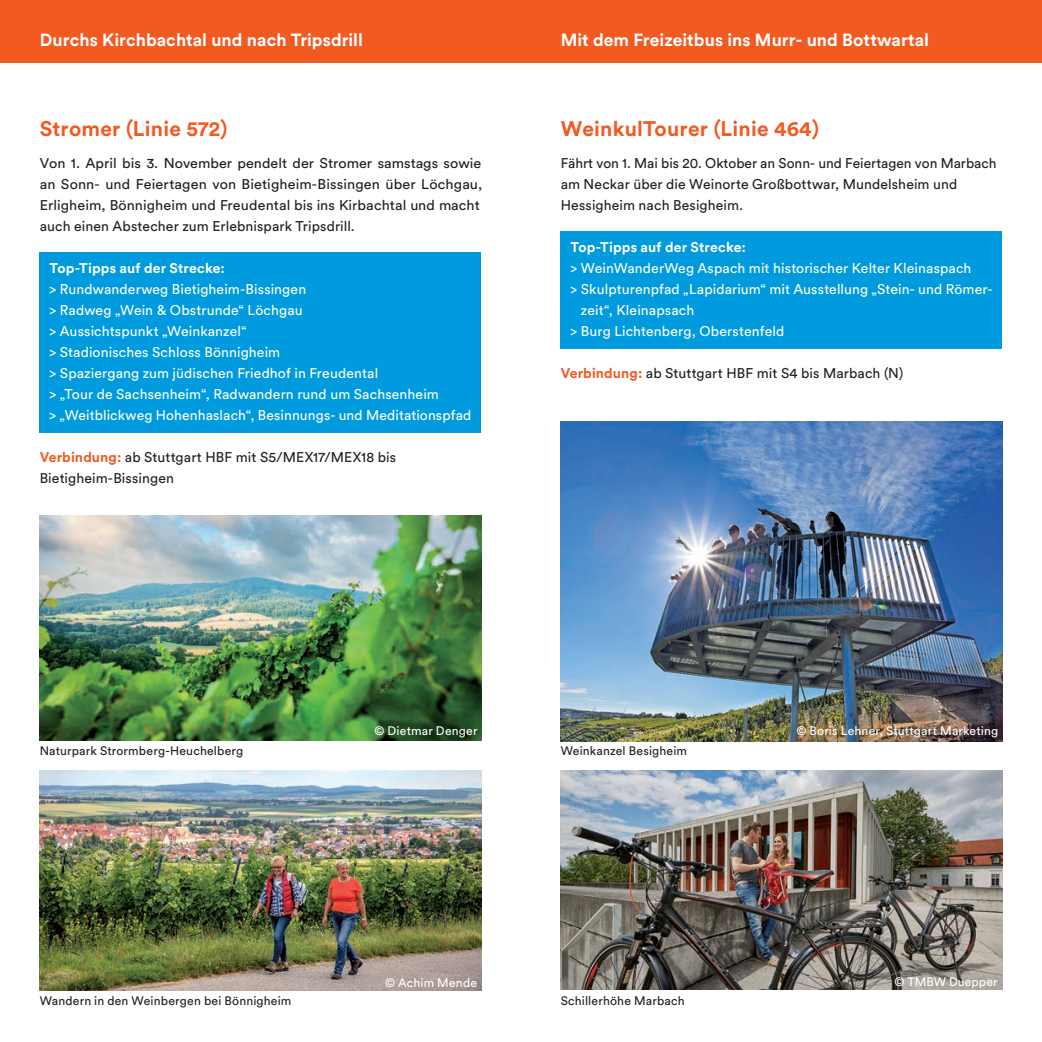
<style>
.page{position:relative;width:1042px;height:1042px;background:#fff}
.page>*{position:absolute;margin:0;border:0;box-sizing:border-box;transform-origin:0 0}
.t1{font:700 21px "Circular Std";letter-spacing:.01em;color:#f25a21}
.t2{font:700 17.5px "Circular Std";color:#fff}
.t3{font:14px/21px "Circular Std";letter-spacing:.005em;color:#231f20}
.t4{font:14px/21px "Circular Std";letter-spacing:.01em;color:#fff}
.t5{font:700 14px "Circular Std";letter-spacing:.01em;color:#fff}
.t6{font:12.25px "Circular Std";letter-spacing:.015em;color:#231f20}
.t7{font:12.25px "Circular Std";letter-spacing:.015em;color:#fff}
.s1{font-weight:700;color:#f25a21}
</style>
<div class="page">
<img style="left:561px;top:770px;width:441px;height:219px">
<img style="left:40px;top:515px;width:441px;height:226px">
<img style="left:40px;top:770px;width:441px;height:220px">
<img style="left:561px;top:422px;width:441px;height:320px">
<div style="left:0;top:0;width:1042px;height:63px;background:#f25a21"></div>
<div style="left:40px;top:252px;width:441px;height:34px;background:#009bde"></div>
<div style="left:40px;top:273px;width:441px;height:34px;background:#009bde"></div>
<div style="left:40px;top:294px;width:441px;height:34px;background:#009bde"></div>
<div style="left:40px;top:315px;width:441px;height:34px;background:#009bde"></div>
<div style="left:40px;top:336px;width:441px;height:34px;background:#009bde"></div>
<div style="left:40px;top:357px;width:441px;height:34px;background:#009bde"></div>
<div style="left:40px;top:378px;width:441px;height:34px;background:#009bde"></div>
<div style="left:40px;top:399px;width:441px;height:34px;background:#009bde"></div>
<div style="left:561px;top:231px;width:441px;height:34px;background:#009bde"></div>
<div style="left:561px;top:252px;width:441px;height:34px;background:#009bde"></div>
<div style="left:561px;top:273px;width:441px;height:55px;background:#009bde"></div>
<div style="left:561px;top:315px;width:441px;height:34px;background:#009bde"></div>
<p class="t2" style="left:40px;top:29px;width:325px">Durchs Kirchbachtal und nach Tripsdrill</p>
<p class="t2" style="left:561px;top:29px;width:370px">Mit dem Freizeitbus ins Murr- und Bottwartal</p>
<h1 class="t1" style="left:40px;top:115px;width:189px">Stromer (Linie 572)</h1>
<p class="t3" style="left:40px;top:152px;width:444px">Von 1. April bis 3. November pendelt der Stromer samstags sowie an Sonn- und Feiertagen von Bietigheim-Bissingen über Löchgau, Erligheim, Bönnigheim und Freudental bis ins Kirbachtal und macht auch einen Abstecher zum Erlebnispark Tripsdrill.</p>
<p class="t5" style="left:50px;top:259px;width:177px">Top-Tipps auf der Strecke:</p>
<p class="t4" style="left:50px;top:278px;width:423px">&gt; Rundwanderweg Bietigheim-Bissingen<br>&gt; Radweg „Wein &amp; Obstrunde“ Löchgau<br>&gt; Aussichtspunkt „Weinkanzel“<br>&gt; Stadionisches Schloss Bönnigheim<br>&gt; Spaziergang zum jüdischen Friedhof in Freudental<br>&gt; „Tour de Sachsenheim“, Radwandern rund um Sachsenheim<br>&gt; „Weitblickweg Hohenhaslach“, Besinnungs- und Meditationspfad</p>
<p class="t3" style="left:40px;top:446px;width:358px"><span class="s1">Verbindung:</span> ab Stuttgart HBF mit S5/MEX17/MEX18 bis<br>Bietigheim-Bissingen</p>
<h1 class="t1" style="left:561px;top:115px;width:260px">WeinkulTourer (Linie 464)</h1>
<p class="t3" style="left:561px;top:152px;width:437px">Fährt von 1. Mai bis 20. Oktober an Sonn- und Feiertagen von Marbach am Neckar über die Weinorte Großbottwar, Mundelsheim und<br>Hessigheim nach Besigheim.</p>
<p class="t5" style="left:570px;top:238px;width:177px">Top-Tipps auf der Strecke:</p>
<p class="t4" style="left:570px;top:257px;width:402px">&gt; WeinWanderWeg Aspach mit historischer Kelter Kleinaspach</p>
<p class="t4" style="left:570px;top:278px;width:423px">&gt; Skulpturenpfad „Lapidarium“ mit Ausstellung „Stein- und Römer-</p>
<p class="t4" style="left:581px;top:299px;width:115px">zeit“, Kleinapsach</p>
<p class="t4" style="left:570px;top:320px;width:215px">&gt; Burg Lichtenberg, Oberstenfeld</p>
<p class="t3" style="left:561px;top:362px;width:344px"><span class="s1">Verbindung:</span> ab Stuttgart HBF mit S4 bis Marbach (N)</p>
<p class="t7" style="left:374px;top:723px;width:105px">© Dietmar Denger</p>
<p class="t7" style="left:796px;top:723px;width:203px">© Boris Lehner, Stuttgart Marketing</p>
<p class="t6" style="left:40px;top:743px;width:205px">Naturpark Strormberg-Heuchelberg</p>
<p class="t6" style="left:561px;top:743px;width:128px">Weinkanzel Besigheim</p>
<p class="t6" style="left:40px;top:993px;width:253px">Wandern in den Weinbergen bei Bönnigheim</p>
<p class="t7" style="left:385px;top:975px;width:94px">© Achim Mende</p>
<p class="t6" style="left:561px;top:993px;width:125px">Schillerhöhe Marbach</p>
<p class="t7" style="left:894px;top:974px;width:104px">© TMBW Duepper</p>
</div>
